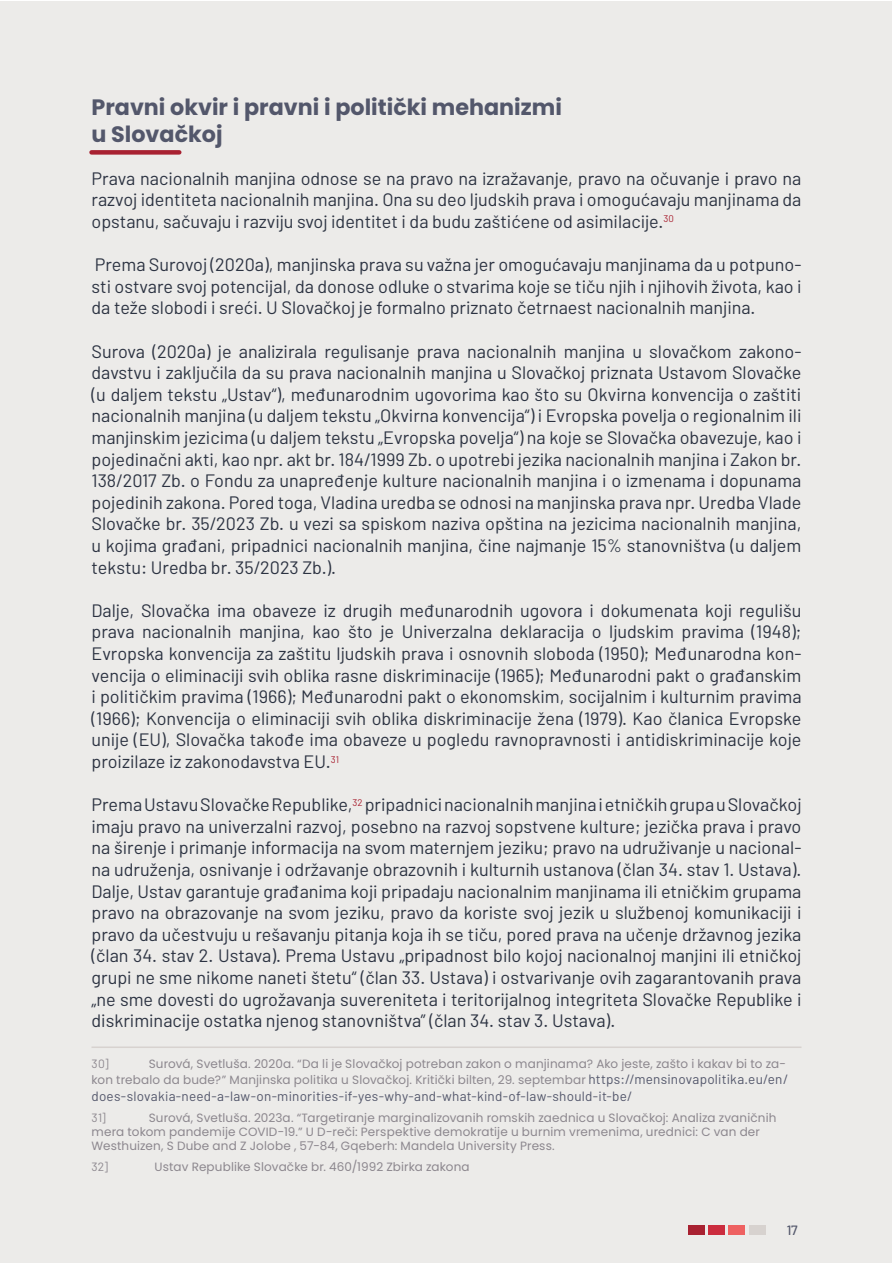
<style>
.page{position:relative;width:893px;height:1263px;background:#fff}
.page>*{position:absolute;margin:0;border:0;box-sizing:border-box;transform-origin:0 0}
.t1{font:700 22.2px/26.7px "Poppins";color:#53576b}
.t2{font:18px/21.6px "Barlow";color:#2c3342;text-align:justify}
.t3{font:13.5px "Barlow";letter-spacing:.015em;color:#53576b}
.t4{font:500 13.5px "Barlow";color:#53576b}
.t5{font:12px/14.4px "Poppins";letter-spacing:.015em;color:#8c878e;text-align:right}
.t6{font:12px "Barlow";color:#8c878e}
.s1{font-family:"Barlow";font-size:13.5px;color:#53576b}
</style>
<div class="page">
<div style="left:0;top:2px;width:891px;height:1261px;background:#ecebe9"></div>
<div style="left:688px;top:1225px;width:16px;height:9px;background:#a82131"></div>
<div style="left:749px;top:1225px;width:16px;height:9px;background:#d7d2cf"></div>
<div style="left:729px;top:1225px;width:16px;height:9px;background:#ee6161"></div>
<div style="left:708px;top:1225px;width:17px;height:9px;background:#cb2c3e"></div>
<div style="left:91px;top:150px;width:88px;height:5px;background:#a82131"></div>
<hr style="left:92px;top:1046px;width:709px;height:2px;background:#d7d2cf">
<p class="t1" style="left:92px;top:94px;width:472px">Pravni okvir i pravni i politički mehanizmi u Slovačkoj</p>
<p class="t2" style="left:92px;top:167px;width:711px">Prava nacionalnih manjina odnose se na pravo na izražavanje, pravo na očuvanje i pravo na razvoj identiteta nacionalnih manjina. Ona su deo ljudskih prava i omogućavaju manjinama da opstanu, sačuvaju i razviju svoj identitet i da budu zaštićene od asimilacije.<sup>30</sup></p>
<p class="t2" style="left:92px;top:253px;width:711px">Prema Surovoj (2020a), manjinska prava su važna jer omogućavaju manjinama da u potpuno&shy;sti ostvare svoj potencijal, da donose odluke o stvarima koje se tiču njih i njihovih života, kao i da teže slobodi i sreći. U Slovačkoj je formalno priznato četrnaest nacionalnih manjina.</p>
<p class="t2" style="left:92px;top:340px;width:711px">Surova (2020a) je analizirala regulisanje prava nacionalnih manjina u slovačkom zakono&shy;davstvu i zaključila da su prava nacionalnih manjina u Slovačkoj priznata Ustavom Slovačke (u daljem tekstu „Ustav“), međunarodnim ugovorima kao što su Okvirna konvencija o zaštiti nacionalnih manjina (u daljem tekstu „Okvirna konvencija“) i Evropska povelja o regionalnim ili manjinskim jezicima (u daljem tekstu „Evropska povelja“) na koje se Slovačka obavezuje, kao i pojedinačni akti, kao npr. akt br. 184/1999 Zb. o upotrebi jezika nacionalnih manjina i Zakon br.<br>138/2017 Zb. o Fondu za unapređenje kulture nacionalnih manjina i o izmenama i dopunama pojedinih zakona. Pored toga, Vladina uredba se odnosi na manjinska prava npr. Uredba Vlade Slovačke br. 35/2023 Zb. u vezi sa spiskom naziva opština na jezicima nacionalnih manjina, u kojima građani, pripadnici nacionalnih manjina, čine najmanje 15% stanovništva (u daljem tekstu: Uredba br. 35/2023 Zb.).</p>
<p class="t2" style="left:92px;top:599px;width:711px">Dalje, Slovačka ima obaveze iz drugih međunarodnih ugovora i dokumenata koji regulišu prava nacionalnih manjina, kao što je Univerzalna deklaracija o ljudskim pravima (1948); Evropska konvencija za zaštitu ljudskih prava i osnovnih sloboda (1950); Međunarodna kon&shy;vencija o eliminaciji svih oblika rasne diskriminacije (1965); Međunarodni pakt o građanskim i političkim pravima (1966); Međunarodni pakt o ekonomskim, socijalnim i kulturnim pravima (1966); Konvencija o eliminaciji svih oblika diskriminacije žena (1979). Kao članica Evropske unije (EU), Slovačka takođe ima obaveze u pogledu ravnopravnosti i antidiskriminacije koje proizilaze iz zakonodavstva EU.<sup>31</sup></p>
<p class="t2" style="left:91px;top:793px;width:711px">Prema Ustavu Slovačke Republike,<sup>32</sup> pripadnici nacionalnih manjina i etničkih grupa u Slovačkoj imaju pravo na univerzalni razvoj, posebno na razvoj sopstvene kulture; jezička prava i pravo na širenje i primanje informacija na svom maternjem jeziku; pravo na udruživanje u nacional&shy;na udruženja, osnivanje i održavanje obrazovnih i kulturnih ustanova (član 34. stav 1. Ustava).<br>Dalje, Ustav garantuje građanima koji pripadaju nacionalnim manjinama ili etničkim grupama pravo na obrazovanje na svom jeziku, pravo da koriste svoj jezik u službenoj komunikaciji i pravo da učestvuju u rešavanju pitanja koja ih se tiču, pored prava na učenje državnog jezika (član 34. stav 2. Ustava). Prema Ustavu „pripadnost bilo kojoj nacionalnoj manjini ili etničkoj grupi ne sme nikome naneti štetu“ (član 33. Ustava) i ostvarivanje ovih zagarantovanih prava „ne sme dovesti do ugrožavanja suvereniteta i teritorijalnog integriteta Slovačke Republike i diskriminacije ostatka njenog stanovništva” (član 34. stav 3. Ustava).</p>
<p class="t6" style="left:92px;top:1056px;width:19px">30]</p>
<p class="t5" style="left:92px;top:1056px;width:698px;line-height:16.2px">Surová, Svetluša. 2020a. “Da li je Slovačkoj potreban zakon o manjinama? Ako jeste, zašto i kakav bi to za-<br>kon trebalo da bude?” Manjinska politika u Slovačkoj. Kritički bilten, 29. septembar <span class="s1">https://mensinovapolitika.eu/en/</span></p>
<p class="t3" style="left:92px;top:1087px;width:542px">does-slovakia-need-a-law-on-minorities-if-yes-why-and-what-kind-of-law-should-it-be/</p>
<p class="t6" style="left:92px;top:1110px;width:16px">31]</p>
<p class="t5" style="left:92px;top:1110px;width:686px;text-align:left;text-indent:57px">Surová, Svetluša. 2023a. “Targetiranje marginalizovanih romskih zaednica u Slovačkoj: Analiza zvaničnih mera tokom pandemije COVID-19.” U D-reči: Perspektive demokratije u burnim vremenima, urednici: C van der<br>Westhuizen, S Dube and Z Jolobe , 57-84, Gqeberh: Mandela University Press.</p>
<p class="t6" style="left:92px;top:1160px;width:18px">32]</p>
<p class="t5" style="left:154px;top:1160px;width:317px">Ustav Republike Slovačke br. 460/1992 Zbirka zakona</p>
<p class="t4" style="left:787px;top:1221px;width:13px">17</p>
</div>
